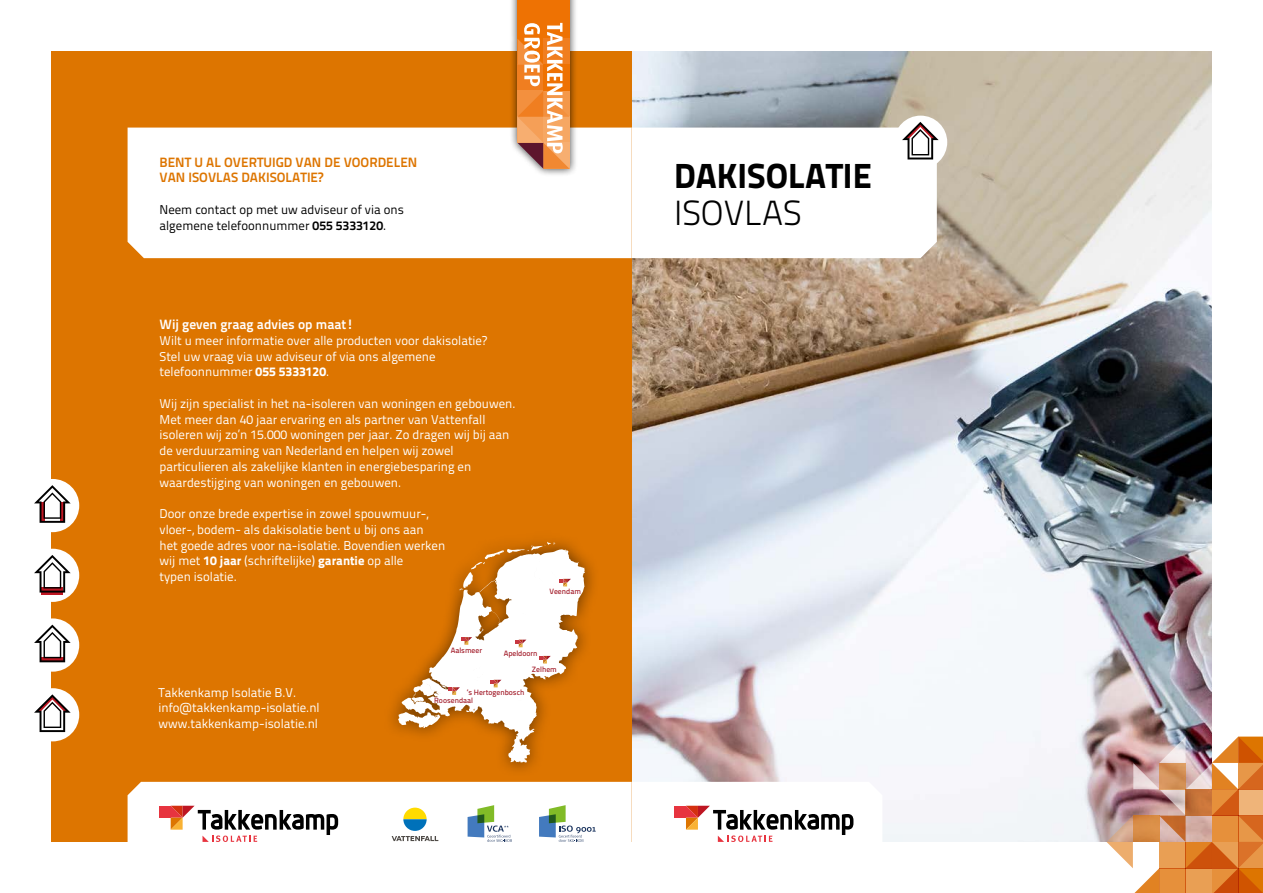
<style>
.page{position:relative;width:1263px;height:893px;background:#fff}
.page>*{position:absolute;margin:0;border:0;box-sizing:border-box;transform-origin:0 0}
.t1{font:800 34.8px "Titillium Text 22 L";color:#000}
.t2{font:300 34.8px "Titillium Text 22 L";color:#000}
.t3{font:700 13.5px/15px "Titillium Text 22 L";color:#dd7500}
.t4{font:700 13.5px "Titillium Text 22 L";color:#fff}
.t5{font:12.75px/15.8px "Titillium Text 22 L";color:#fff}
.t6{font:12.75px/15.8px "Titillium Text 22 L";color:#000}
.t7{font:500 7.65px "Titillium Text 22 L";color:#a11927}
.s1{font-weight:700}
.s2{font-weight:800}
</style>
<div class="page">
<img style="left:631px;top:51px;width:581px;height:791px">
<div style="left:51px;top:51px;width:580px;height:791px;background:#dd7500"></div>
<div style="left:128px;top:128px;width:503px;height:130px;background:#fff"></div>
<div style="left:509px;top:0;width:68px;height:177px;background:#000;opacity:.75"></div>
<div style="left:517px;top:13px;width:26px;height:26px;background:#ee7203"></div>
<div style="left:543px;top:13px;width:26px;height:26px;background:#ee7203"></div>
<div style="left:517px;top:0;width:26px;height:13px;background:#ee7203"></div>
<div style="left:543px;top:0;width:26px;height:13px;background:#ee7203"></div>
<svg style="left:517px;top:23px;width:52px;height:146px;background:#eda165"></svg>
<img style="left:1106px;top:737px;width:157px;height:156px">
<div style="left:26px;top:479px;width:53px;height:53px;background:#fff;border-radius:50%"></div>
<svg style="left:34px;top:485px;width:37px;height:38px"></svg>
<div style="left:26px;top:549px;width:53px;height:53px;background:#fff;border-radius:50%"></div>
<div style="left:41px;top:587px;width:22px;height:8px;background:#be1622"></div>
<svg style="left:34px;top:555px;width:37px;height:38px"></svg>
<div style="left:26px;top:618px;width:53px;height:54px;background:#fff;border-radius:50%"></div>
<svg style="left:34px;top:625px;width:37px;height:37px"></svg>
<div style="left:26px;top:688px;width:53px;height:53px;background:#fff;border-radius:50%"></div>
<svg style="left:34px;top:694px;width:37px;height:38px"></svg>
<div style="left:894px;top:116px;width:53px;height:53px;background:#fff;border-radius:50%"></div>
<svg style="left:631px;top:122px;width:308px;height:136px"></svg>
<svg style="left:398px;top:542px;width:187px;height:221px"></svg>
<svg style="left:128px;top:782px;width:754px;height:60px"></svg>
<p class="t3" style="left:160px;top:154px;width:259px">BENT U AL OVERTUIGD VAN DE VOORDELEN<br>VAN ISOVLAS DAKISOLATIE?</p>
<p class="t6" style="left:160px;top:201px;width:246px">Neem contact op met uw adviseur of via ons algemene telefoonnummer <span class="s1">055 5333120</span>.</p>
<p class="t4" style="left:160px;top:314px;width:195px">Wij geven graag advies op maat!</p>
<p class="t5" style="left:160px;top:332px;width:329px">Wilt u meer informatie over alle producten voor dakisolatie?<br>Stel uw vraag via uw adviseur of via ons algemene telefoonnummer <span class="s2">055 5333120</span>.</p>
<p class="t5" style="left:160px;top:395px;width:358px">Wij zijn specialist in het na-isoleren van woningen en gebouwen.<br>Met meer dan 40 jaar ervaring en als partner van Vattenfall isoleren wij zo’n 15.000 woningen per jaar. Zo dragen wij bij aan de verduurzaming van Nederland en helpen wij zowel particulieren als zakelijke klanten in energiebesparing en waardestijging van woningen en gebouwen.</p>
<p class="t5" style="left:160px;top:505px;width:287px">Door onze brede expertise in zowel spouwmuur-, vloer-, bodem- als dakisolatie bent u bij ons aan het goede adres voor na-isolatie. Bovendien werken wij met <span class="s2">10 jaar</span> (schriftelijke) <span class="s2">garantie</span> op alle<br>typen isolatie.</p>
<p class="t7" style="left:549px;top:586px;width:33px">Veendam</p>
<p class="t5" style="left:158px;top:683px;width:163px">Takkenkamp Isolatie B.V. info@takkenkamp-isolatie.nl www.takkenkamp-isolatie.nl</p>
<p class="t7" style="left:451px;top:644px;width:33px">Aalsmeer</p>
<p class="t7" style="left:504px;top:647px;width:35px">Apeldoorn</p>
<p class="t7" style="left:467px;top:687px;width:59px">‘s Hertogenbosch</p>
<p class="t7" style="left:532px;top:663px;width:26px">Zelhem</p>
<p class="t7" style="left:434px;top:694px;width:40px">Roosendaal</p>
<h1 class="t1" style="left:674px;top:148px;width:199px">DAKISOLATIE</h1>
<h1 class="t2" style="left:674px;top:187px;width:129px">ISOVLAS</h1>
</div>
